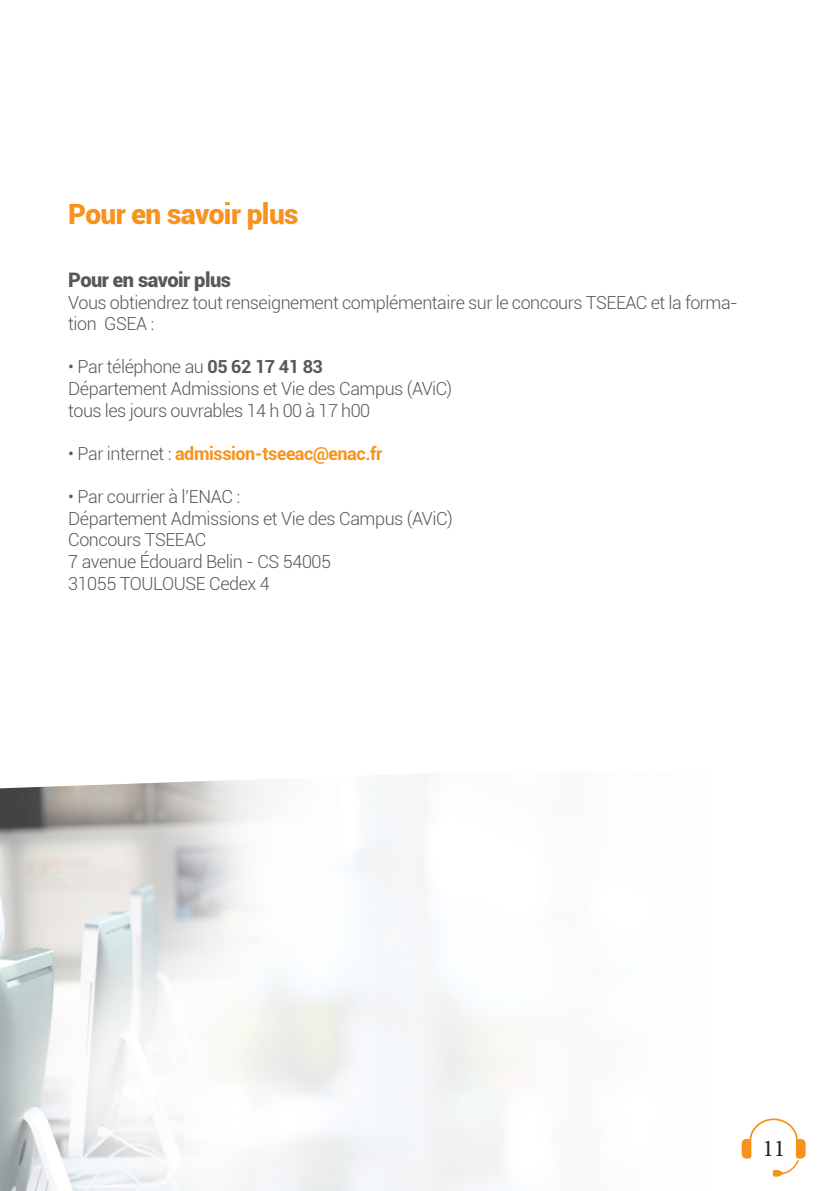
<style>
.page{position:relative;width:840px;height:1191px;background:#fff}
.page>*{position:absolute;margin:0;border:0;box-sizing:border-box;transform-origin:0 0}
.t1{font:900 28px "Roboto";letter-spacing:-.02em;color:#f7931d}
.t2{font:24px "Minion Pro";color:#231f20}
.t3{font:900 20px "Roboto";letter-spacing:-.025em;color:#57585a}
.t4{font:300 18px/21.6px "Roboto";letter-spacing:-.025em;color:#57585a}
.t5{font:700 18px "Roboto";letter-spacing:-.025em;color:#f7931d}
.s1{font-weight:700}
.s2{font-weight:300;color:#57585a}
</style>
<div class="page">
<img style="left:0;top:774px;width:806px;height:417px">
<svg style="left:741px;top:1118px;width:64px;height:58px"></svg>
<p class="t1" style="left:68px;top:194px;width:232px">Pour en savoir plus</p>
<p class="t3" style="left:68px;top:266px;width:164px">Pour en savoir plus</p>
<p class="t4" style="left:68px;top:291px;width:670px">Vous obtiendrez tout renseignement complémentaire sur le concours TSEEAC et la forma&shy;tion GSEA :</p>
<p class="t4" style="left:68px;top:356px;width:256px">• Par téléphone au <span class="s1">05 62 17 41 83</span></p>
<p class="t4" style="left:68px;top:377px;width:385px">Département Admissions et Vie des Campus (AViC)</p>
<p class="t4" style="left:68px;top:399px;width:303px">tous les jours ouvrables 14 h 00 à 17 h00</p>
<p class="t5" style="left:68px;top:441px;width:315px"><span class="s2">• Par internet :</span> admission-tseeac@enac.fr</p>
<p class="t4" style="left:68px;top:485px;width:173px">• Par courrier à l’ENAC :</p>
<p class="t4" style="left:68px;top:507px;width:386px">Département Admissions et Vie des Campus (AViC)</p>
<p class="t4" style="left:68px;top:528px;width:140px">Concours TSEEAC</p>
<p class="t4" style="left:68px;top:550px;width:264px">7 avenue Édouard Belin - CS 54005<br>31055 TOULOUSE Cedex 4</p>
<p class="t2" style="left:761px;top:1132px;width:25px">11</p>
</div>
